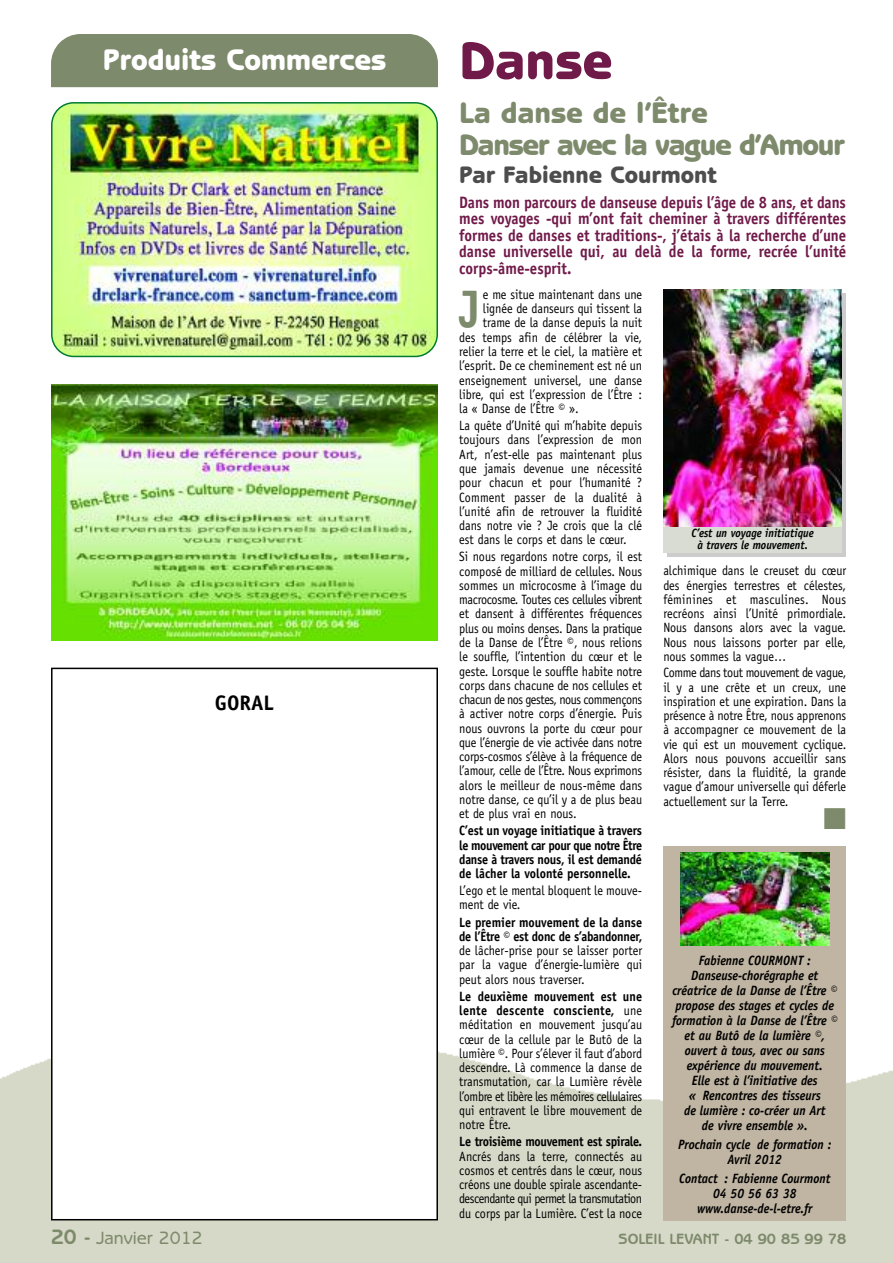
<style>
.page{position:relative;width:893px;height:1263px;background:#fff}
.page>*{position:absolute;margin:0;border:0;box-sizing:border-box;transform-origin:0 0}
.t1{font:800 54px "Benguiat Gothic";color:#701a49}
.t2{font:700 52.95px "Officina Sans";color:#7e8a6c;scale:.9 1}
.t3{font:800 30px/31.5px "Benguiat Gothic";letter-spacing:-.045em;color:#7e8a6c}
.t4{font:800 30px "Benguiat Gothic";color:#fff}
.t5{font:30px "Zapf Dingbats ITC";color:#7e8a6c}
.t6{font:800 24px "Benguiat Gothic";color:#4d4d4d}
.t7{font:700 21px "Officina Sans";color:#000}
.t8{font:500 18px "Benguiat Gothic";color:#7e8a6c}
.t9{font:700 16.5px/16.5px "Officina Sans";color:#701a49;text-align:justify;scale:.9 1}
.t10{font:700 15px "Benguiat Gothic";color:#7e8a6c}
.t11{font:13.5px/14.2px "Officina Sans";color:#000;text-align:justify;scale:.9 1}
.t12{font:italic 700 13.5px/15px "Officina Sans";color:#000;text-align:center;scale:.9 1}
.t13{font:700 13.5px/14.2px "Officina Sans";letter-spacing:-.015em;color:#000;text-align:justify;scale:.9 1}
.t14{font:italic 700 12px/12px "Officina Sans";color:#000;text-align:center;scale:.9 1}
.s1{font-weight:700}
.s2{font-weight:700;font-size:21px}
</style>
<div class="page">
<img style="left:0;top:1051px;width:893px;height:212px">
<img style="left:51px;top:102px;width:387px;height:255px">
<img style="left:51px;top:385px;width:387px;height:255px">
<div style="left:51px;top:34px;width:387px;height:53px;background:#7e8a6c"></div>
<div style="left:52px;top:668px;width:385px;height:552px;background:#fff"></div>
<div style="left:51px;top:668px;width:387px;height:552px;border:2px solid #000"></div>
<div style="left:663px;top:846px;width:183px;height:374px;background:#c0b5a2"></div>
<img style="left:680px;top:852px;width:149px;height:93px">
<div style="left:668px;top:293px;width:178px;height:264px;background:#ccc"></div>
<img style="left:663px;top:289px;width:179px;height:238px">
<div style="left:663px;top:527px;width:179px;height:26px;background:#d8dcd3"></div>
<h3 class="t4" style="left:103px;top:48px;width:285px">Produits Commerces</h3>
<h3 class="t7" style="left:215px;top:694px;width:61px">GORAL</h3>
<h1 class="t1" style="left:459px;top:41px;width:155px">Danse</h1>
<h3 class="t3" style="left:459px;top:100px;width:387px">La danse de l’Être<br>Danser avec la vague d’Amour</h3>
<h3 class="t6" style="left:459px;top:166px;width:259px">Par Fabienne Courmont</h3>
<p class="t9" style="left:459px;top:195px;width:432px">Dans mon parcours de danseuse depuis l’âge de 8 ans, et dans mes voyages -qui m’ont fait cheminer à travers différentes formes de danses et traditions-, j’étais à la recherche d’une danse universelle qui, au delà de la forme, recrée l’unité corps-âme-esprit.</p>
<h2 class="t2" style="left:459px;top:289px;width:25px">J</h2>
<p class="t11" style="left:483px;top:288px;width:178px">e me situe maintenant dans une</p>
<p class="t11" style="left:483px;top:303px;width:178px">lignée de danseurs qui tissent la</p>
<p class="t11" style="left:483px;top:317px;width:178px">trame de la danse depuis la nuit</p>
<p class="t11" style="left:459px;top:331px;width:205px">des temps afin de célébrer la vie,</p>
<p class="t11" style="left:459px;top:345px;width:205px">relier la terre et le ciel, la matière et</p>
<p class="t11" style="left:459px;top:360px;width:205px">l’esprit. De ce cheminement est né un</p>
<p class="t11" style="left:459px;top:374px;width:205px">enseignement universel, une danse</p>
<p class="t11" style="left:459px;top:388px;width:205px">libre, qui est l’expression de l’Être :</p>
<p class="t11" style="left:459px;top:402px;width:134px">la « Danse de l’Être © ».</p>
<p class="t11" style="left:459px;top:420px;width:205px">La quête d’Unité qui m’habite depuis toujours dans l’expression de mon Art, n’est-elle pas maintenant plus que jamais devenue une nécessité pour chacun et pour l’humanité ?<br>Comment passer de la dualité à l’unité afin de retrouver la fluidité dans notre vie ? Je crois que la clé est dans le corps et dans le cœur.</p>
<p class="t11" style="left:459px;top:551px;width:205px">Si nous regardons notre corps, il est composé de milliard de cellules. Nous sommes un microcosme à l’image du macrocosme. Toutes ces cellules vibrent et dansent à différentes fréquences plus ou moins denses. Dans la pratique de la Danse de l’Être ©, nous relions le souffle, l’intention du cœur et le geste. Lorsque le souffle habite notre corps dans chacune de nos cellules et chacun de nos gestes, nous commençons à activer notre corps d’énergie. Puis nous ouvrons la porte du cœur pour que l’énergie de vie activée dans notre corps-cosmos s’élève à la fréquence de l’amour, celle de l’Être. Nous exprimons alors le meilleur de nous-même dans notre danse, ce qu’il y a de plus beau et de plus vrai en nous.</p>
<p class="t13" style="left:459px;top:825px;width:205px">C’est un voyage initiatique à travers le mouvement car pour que notre Être danse à travers nous, il est demandé de lâcher la volonté personnelle.</p>
<p class="t11" style="left:459px;top:885px;width:205px">L’ego et le mental bloquent le mouve&shy;ment de vie.</p>
<p class="t13" style="left:459px;top:916px;width:205px">Le premier mouvement de la danse de l’Être © est donc de s’abandonner,</p>
<p class="t11" style="left:459px;top:944px;width:205px">de lâcher-prise pour se laisser porter par la vague d’énergie-lumière qui peut alors nous traverser.</p>
<p class="t11" style="left:459px;top:990px;width:205px"><span class="s1">Le deuxième mouvement est une lente descente consciente,</span> une méditation en mouvement jusqu’au cœur de la cellule par le Butô de la lumière ©. Pour s’élever il faut d’abord descendre. Là commence la danse de transmutation, car la Lumière révèle l’ombre et libère les mémoires cellulaires qui entravent le libre mouvement de notre Être.</p>
<p class="t13" style="left:459px;top:1136px;width:205px">Le troisième mouvement est spirale.</p>
<p class="t11" style="left:459px;top:1150px;width:205px">Ancrés dans la terre, connectés au cosmos et centrés dans le cœur, nous créons une double spirale ascendante&shy;descendante qui permet la transmutation du corps par la Lumière. C’est la noce</p>
<p class="t14" style="left:691px;top:528px;width:137px">C’est un voyage initiatique à travers le mouvement.</p>
<p class="t11" style="left:663px;top:565px;width:205px">alchimique dans le creuset du cœur des énergies terrestres et célestes, féminines et masculines. Nous recréons ainsi l’Unité primordiale.<br>Nous dansons alors avec la vague.<br>Nous nous laissons porter par elle, nous sommes la vague…</p>
<p class="t11" style="left:663px;top:667px;width:205px">Comme dans tout mouvement de vague, il y a une crête et un creux, une inspiration et une expiration. Dans la présence à notre Être, nous apprenons à accompagner ce mouvement de la vie qui est un mouvement cyclique.<br>Alors nous pouvons accueillir sans résister, dans la fluidité, la grande vague d’amour universelle qui déferle actuellement sur la Terre.</p>
<h3 class="t5" style="left:823px;top:801px;width:24px">■</h3>
<p class="t12" style="left:672px;top:954px;width:185px">Fabienne COURMONT :<br>Danseuse-chorégraphe et créatrice de la Danse de l’Être © propose des stages et cycles de formation à la Danse de l’Être © et au Butô de la lumière ©, ouvert à tous, avec ou sans expérience du mouvement.<br>Elle est à l’initiative des<br>« Rencontres des tisseurs<br>de lumière : co-créer un Art<br>de vivre ensemble ».</p>
<p class="t12" style="left:678px;top:1138px;width:172px">Prochain cycle de formation :<br>Avril 2012</p>
<p class="t12" style="left:679px;top:1172px;width:170px">Contact : Fabienne Courmont<br>04 50 56 63 38 www.danse-de-l-etre.fr</p>
<h3 class="t8" style="left:51px;top:1231px;width:153px"><span class="s2">20 -</span> Janvier 2012</h3>
<p class="t10" style="left:618px;top:1233px;width:229px">SOLEIL LEVANT - 04 90 85 99 78</p>
</div>
